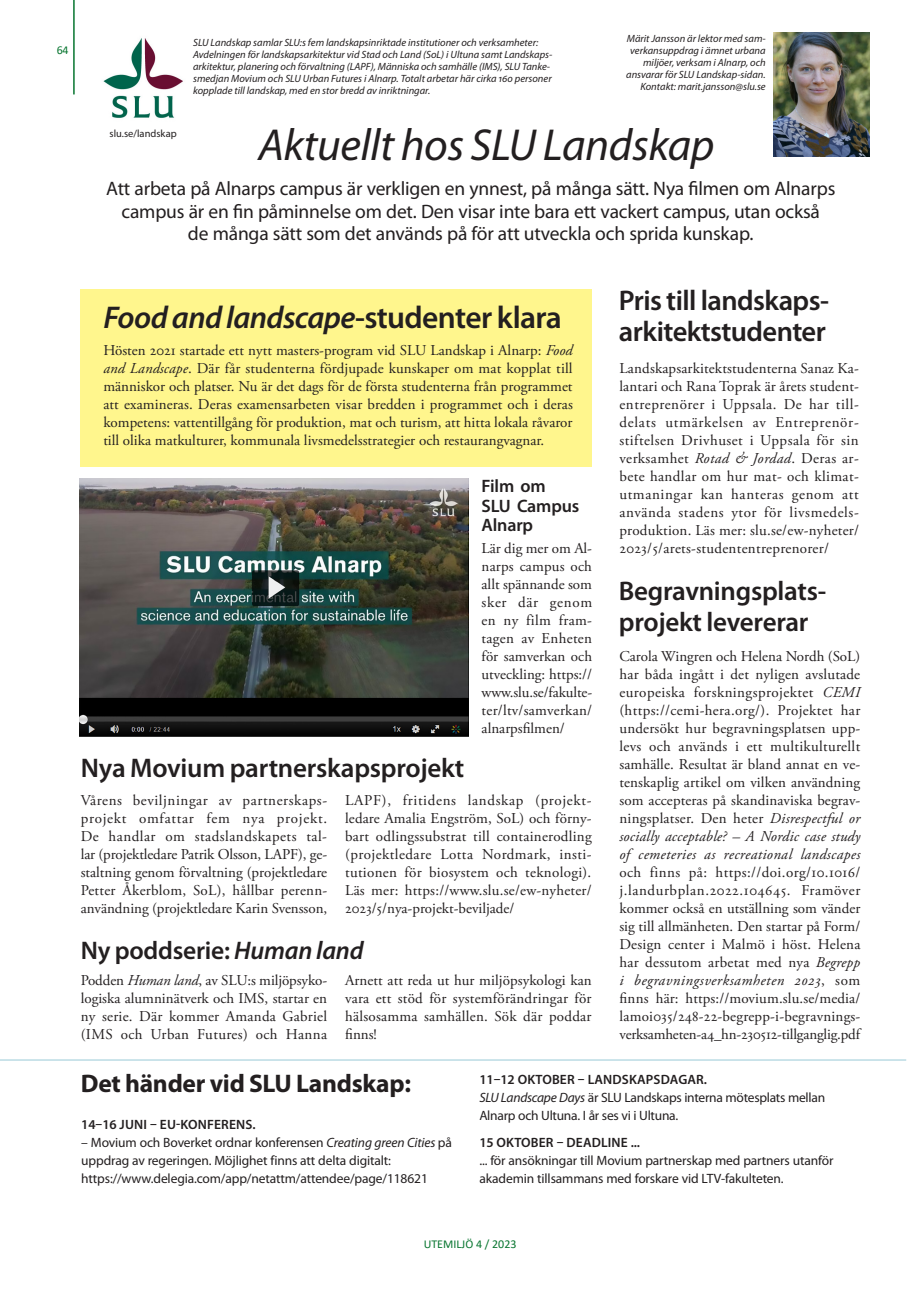
<style>
.page{position:relative;width:919px;height:1289px;background:#fff}
.page>*{position:absolute;margin:0;border:0;box-sizing:border-box;transform-origin:0 0}
.Rubrik_vänster{font:italic 45px "Myriad Pro";letter-spacing:-.01em;color:#231f20}
.Rubrik_vänster-2{font:italic 600 31.5px "Myriad Pro";letter-spacing:-.02em;color:#231f20}
.Rubrik_vänster-3{font:600 28.5px/31.5px "Myriad Pro";letter-spacing:-.02em;color:#231f20}
.Rubrik_vänster-4{font:600 27px/31.5px "Myriad Pro";letter-spacing:-.01em;color:#231f20}
.Rubrik_vänster-5{font:700 25.5px "Myriad Pro";letter-spacing:-.01em;color:#231f20}
.Rubrik_vänster-6{font:600 25.5px "Myriad Pro";letter-spacing:-.01em;color:#231f20}
.Ingress_stor{font:19.5px/22.5px "Myriad Pro";letter-spacing:-.01em;color:#231f20;text-align:center}
.Rubrik_vänster-7{font:600 18px/19.5px "Myriad Pro";letter-spacing:-.01em;color:#231f20}
.Brödtext{font:15px/18px "Adobe Garamond Pro";letter-spacing:.01em;color:#231f20;text-align:justify}
.Faktatext{font:13.5px/18px "Myriad Pro";letter-spacing:-.01em;color:#231f20}
.Faktatext-2{font:600 13.5px "Myriad Pro";letter-spacing:.01em;color:#231f20}
.t1{font:12px "Calibri";color:#07752f}
.Källhänvisning{font:italic 10.5px/12px "Myriad Pro";color:#231f20;text-align:right}
.Källhänvisning-2{font:10.5px "Myriad Pro";color:#231f20}
.s1{font-style:normal}
.s2{font-style:italic}
</style>
<div class="page">
<img style="left:103px;top:38px;width:80px;height:80px">
<img style="left:773px;top:33px;width:96px;height:124px">
<hr style="left:0;top:1059px;width:906px;height:1px;background:#bbdbe4">
<div style="left:80px;top:289px;width:512px;height:177px;background:#fff68d"></div>
<hr style="left:73px;top:0;width:2px;height:94px;background:#07752f">
<img style="left:79px;top:478px;width:389px;height:258px">
<p class="t1" style="left:57px;top:41px;width:13px">64</p>
<p class="Källhänvisning-2" style="left:110px;top:127px;width:69px">slu.se/landskap</p>
<p class="Källhänvisning" style="left:626px;top:32px;width:141px">Märit Jansson är lektor med sam&shy;verkansuppdrag i ämnet urbana miljöer, verksam i Alnarp, och ansvarar för SLU Landskap-sidan.</p>
<p class="Källhänvisning" style="left:640px;top:80px;width:127px">Kontakt: marit.jansson@slu.se</p>
<p class="Källhänvisning" style="left:193px;top:36px;width:360px;text-align:left">SLU Landskap samlar SLU:s fem landskapsinriktade institutioner och verksamheter:<br>Avdelningen för landskapsarkitektur vid Stad och Land (SoL) i Ultuna samt Landskaps&shy;arkitektur, planering och förvaltning (LAPF), Människa och samhälle (IMS), SLU Tanke&shy;smedjan Movium och SLU Urban Futures i Alnarp. Totalt arbetar här cirka 160 personer kopplade till landskap, med en stor bredd av inriktningar.</p>
<p class="Rubrik_vänster" style="left:258px;top:117px;width:457px">Aktuellt hos SLU Landskap</p>
<p class="Ingress_stor" style="left:106px;top:177px;width:730px">Att arbeta på Alnarps campus är verkligen en ynnest, på många sätt. Nya filmen om Alnarps campus är en fin påminnelse om det. Den visar inte bara ett vackert campus, utan också<br>de många sätt som det används på för att utveckla och sprida kunskap.</p>
<p class="Rubrik_vänster-2" style="left:103px;top:297px;width:460px">Food and landscape<span class="s1">-studenter klara</span></p>
<p class="Brödtext" style="left:103px;top:342px;width:471px">Hösten 2021 startade ett nytt masters-program vid SLU Landskap i Alnarp: <span class="s2">Food and Landscape</span>. Där får studenterna fördjupade kunskaper om mat kopplat till människor och platser. Nu är det dags för de första studenterna från programmet att examineras. Deras examensarbeten visar bredden i programmet och i deras kompetens: vattentillgång för produktion, mat och turism, att hitta lokala råvaror till olika matkulturer, kommunala livsmedelsstrategier och restaurangvagnar.</p>
<p class="Rubrik_vänster-7" style="left:481px;top:476px;width:99px">Film om<br>SLU Campus<br>Alnarp</p>
<p class="Brödtext" style="left:481px;top:540px;width:112px">Lär dig mer om Al&shy;narps campus och allt spännande som sker där genom en ny film fram&shy;tagen av Enheten för samverkan och utveckling: https:// www.slu.se/fakulte&shy;ter/ltv/samverkan/ alnarpsfilmen/</p>
<p class="Rubrik_vänster-4" style="left:81px;top:751px;width:385px">Nya Movium partnerskapsprojekt</p>
<p class="Brödtext" style="left:81px;top:792px;width:248px">Vårens beviljningar av partnerskaps&shy;projekt omfattar fem nya projekt.<br>De handlar om stadslandskapets tal&shy;lar (projektledare Patrik Olsson, LAPF), ge&shy;staltning genom förvaltning (projektledare Petter Åkerblom, SoL), hållbar perenn&shy;användning (projektledare Karin Svensson,</p>
<p class="Brödtext" style="left:345px;top:792px;width:248px">LAPF), fritidens landskap (projekt&shy;ledare Amalia Engström, SoL) och förny&shy;bart odlingssubstrat till containerodling (projektledare Lotta Nordmark, insti&shy;tutionen för biosystem och teknologi).<br>Läs mer: https://www.slu.se/ew-nyheter/ 2023/5/nya-projekt-beviljade/</p>
<p class="Rubrik_vänster-6" style="left:81px;top:934px;width:284px">Ny poddserie: <span class="s2">Human land</span></p>
<p class="Brödtext" style="left:81px;top:972px;width:248px">Podden <span class="s2">Human land</span>, av SLU:s miljöpsyko&shy;logiska alumninätverk och IMS, startar en ny serie. Där kommer Amanda Gabriel (IMS och Urban Futures) och Hanna</p>
<p class="Brödtext" style="left:345px;top:972px;width:248px">Arnett att reda ut hur miljöpsykologi kan vara ett stöd för systemförändringar för hälsosamma samhällen. Sök där poddar finns!</p>
<p class="Rubrik_vänster-3" style="left:618px;top:284px;width:212px">Pris till landskaps&shy;arkitektstudenter</p>
<p class="Brödtext" style="left:619px;top:360px;width:241px">Landskapsarkitektstudenterna Sanaz Ka&shy;lantari och Rana Toprak är årets student&shy;entreprenörer i Uppsala. De har till&shy;delats utmärkelsen av Entreprenör&shy;stiftelsen Drivhuset i Uppsala för sin verksamhet <span class="s2">Rotad &amp; Jordad</span>. Deras ar&shy;bete handlar om hur mat- och klimat&shy;utmaningar kan hanteras genom att använda stadens ytor för livsmedels&shy;produktion. Läs mer: slu.se/ew-nyheter/ 2023/5/arets-studententreprenorer/</p>
<p class="Rubrik_vänster-4" style="left:618px;top:574px;width:209px">Begravningsplats&shy;projekt levererar</p>
<p class="Brödtext" style="left:619px;top:648px;width:242px">Carola Wingren och Helena Nordh (SoL) har båda ingått i det nyligen avslutade europeiska forskningsprojektet <span class="s2">CEMI </span>(https://cemi-hera.org/). Projektet har undersökt hur begravningsplatsen upp&shy;levs och används i ett multikulturellt samhälle. Resultat är bland annat en ve&shy;tenskaplig artikel om vilken användning som accepteras på skandinaviska begrav&shy;ningsplatser. Den heter <span class="s2">Disrespectful or socially acceptable? – A Nordic case study of cemeteries as recreational landscapes </span>och finns på: https://doi.org/10.1016/ j.landurbplan.2022.104645. Framöver kommer också en utställning som vänder sig till allmänheten. Den startar på Form/ Design center i Malmö i höst. Helena har dessutom arbetat med nya <span class="s2">Begrepp i begravningsverksamheten 2023</span>, som finns här: https://movium.slu.se/media/ lamoi035/248-22-begrepp-i-begravnings&shy;verksamheten-a4_hn-230512-tillganglig.pdf</p>
<p class="Rubrik_vänster-5" style="left:81px;top:1067px;width:332px">Det händer vid SLU Landskap:</p>
<p class="Faktatext-2" style="left:81px;top:1116px;width:176px">14–16 JUNI – EU-KONFERENS.</p>
<p class="Faktatext" style="left:81px;top:1133px;width:372px">– Movium och Boverket ordnar konferensen <span class="s2">Creating green Cities</span> på uppdrag av regeringen. Möjlighet finns att delta digitalt: https://www.delegia.com/app/netattm/attendee/page/118621</p>
<p class="Faktatext-2" style="left:479px;top:1071px;width:229px">11–12 OKTOBER – LANDSKAPSDAGAR.</p>
<p class="Faktatext" style="left:479px;top:1088px;width:347px"><span class="s2">SLU Landscape Days</span> är SLU Landskaps interna mötesplats mellan<br>Alnarp och Ultuna. I år ses vi i Ultuna.</p>
<p class="Faktatext-2" style="left:479px;top:1134px;width:162px">15 OKTOBER – DEADLINE ...</p>
<p class="Faktatext" style="left:479px;top:1151px;width:355px">... för ansökningar till Movium partnerskap med partners utanför akademin tillsammans med forskare vid LTV-fakulteten.</p>
<p class="t1" style="left:423px;top:1235px;width:94px">UTEMILJÖ 4 / 2023</p>
</div>
